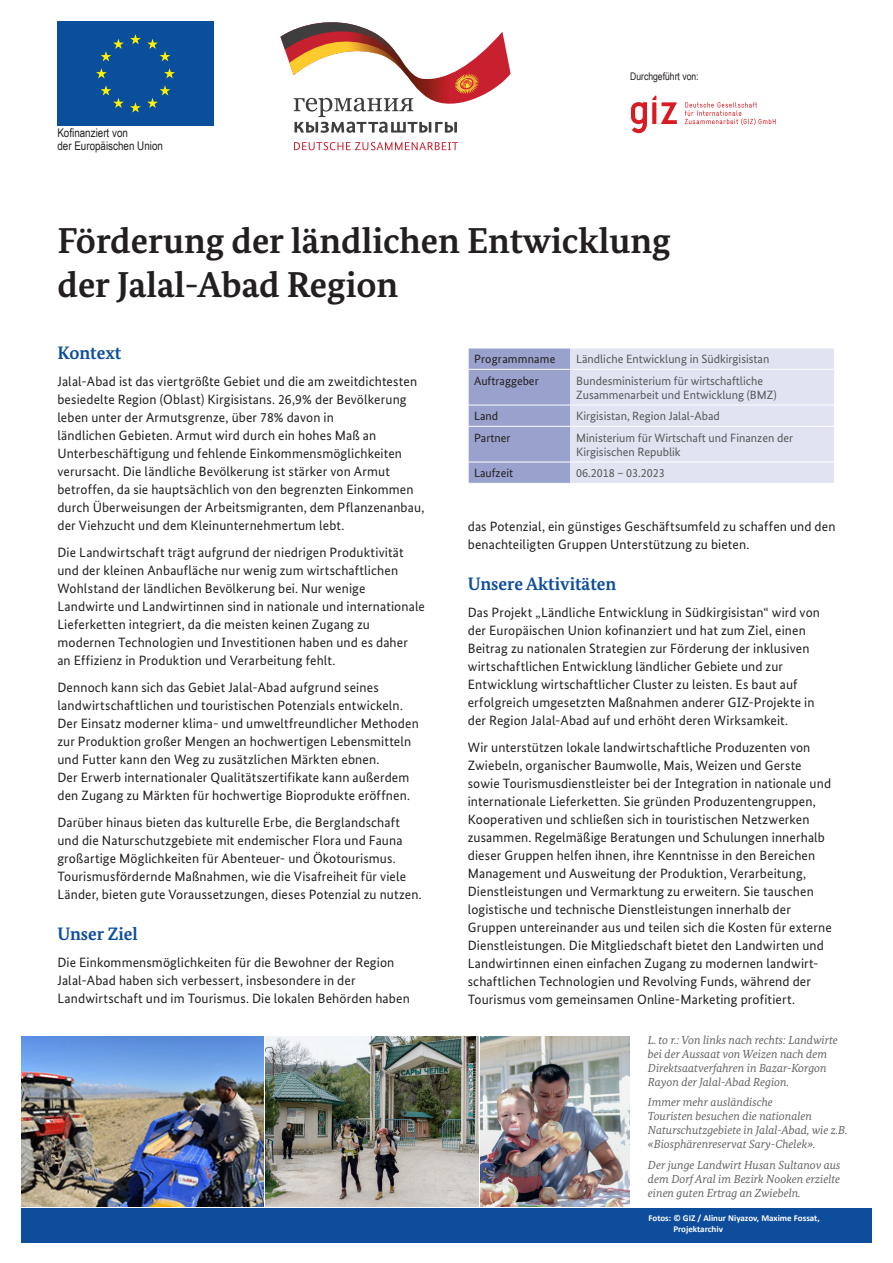
<style>
.page{position:relative;width:893px;height:1263px;background:#fff}
.page>*{position:absolute;margin:0;border:0;box-sizing:border-box;transform-origin:0 0}
.Headline{font:700 36px/43.5px "Bundes Serif";color:#231f20}
.Überschrift1{font:700 18px "Bundes Serif";color:#0d4d9b}
.Paragraph{font:13.5px/18px "Bundes Sans";letter-spacing:.01em;color:#231f20}
.Project_information{font:12px/14.4px "Bundes Sans";color:#57585a}
.Project_information-2{font:12px "Bundes Sans";color:#231f20}
.t1{font:12px/12.6px "Arial Narrow";color:#231f20}
.Chart_photo_descript{font:italic 11.7px/14.1px "Bundes Serif";color:#636366}
.t2{font:10.5px "Arial Narrow";color:#231f20}
.Photo_credits{font:700 9px/10.8px "Calibri";color:#fff}
</style>
<div class="page">
<div style="left:21px;top:1208px;width:851px;height:34px;background:#0d4d9b"></div>
<svg style="left:468px;top:348px;width:366px;height:135px;background:#cdd1e7"></svg>
<hr style="left:468px;top:369px;width:102px;height:1px;background:#fff">
<hr style="left:570px;top:369px;width:264px;height:1px;background:#fff">
<hr style="left:468px;top:405px;width:102px;height:1px;background:#fff">
<hr style="left:570px;top:405px;width:264px;height:1px;background:#fff">
<hr style="left:468px;top:462px;width:102px;height:1px;background:#fff">
<hr style="left:570px;top:462px;width:264px;height:1px;background:#fff">
<hr style="left:468px;top:426px;width:102px;height:1px;background:#fff">
<hr style="left:570px;top:426px;width:264px;height:1px;background:#fff">
<svg style="left:631px;top:96px;width:46px;height:38px"></svg>
<svg style="left:685px;top:102px;width:91px;height:23px"></svg>
<svg style="left:294px;top:142px;width:164px;height:8px"></svg>
<svg style="left:280px;top:22px;width:231px;height:111px"></svg>
<img style="left:21px;top:1036px;width:243px;height:170px">
<img style="left:266px;top:1036px;width:212px;height:170px">
<img style="left:480px;top:1036px;width:149px;height:170px">
<div style="left:57px;top:21px;width:157px;height:104px;background:#0a4f9c"></div>
<svg style="left:130px;top:34px;width:11px;height:10px"></svg>
<svg style="left:101px;top:39px;width:23px;height:22px"></svg>
<svg style="left:96px;top:68px;width:11px;height:10px"></svg>
<svg style="left:101px;top:85px;width:23px;height:23px"></svg>
<svg style="left:130px;top:102px;width:11px;height:11px"></svg>
<svg style="left:147px;top:85px;width:23px;height:23px"></svg>
<svg style="left:164px;top:68px;width:11px;height:10px"></svg>
<svg style="left:147px;top:39px;width:23px;height:22px"></svg>
<p class="t1" style="left:57px;top:126px;width:107px">Kofinanziert von<br>der Europäischen Union</p>
<p class="t2" style="left:630px;top:69px;width:70px">Durchgeführt von:</p>
<p class="Headline" style="left:57px;top:219px;width:615px">Förderung der ländlichen Entwicklung der Jalal‑Abad Region</p>
<p class="Überschrift1" style="left:57px;top:342px;width:65px">Kontext</p>
<p class="Paragraph" style="left:57px;top:372px;width:368px">Jalal‑Abad ist das viertgrößte Gebiet und die am zweitdichtesten besiedelte Region (Oblast) Kirgisistans. 26,9% der Bevölkerung leben unter der Armutsgrenze, über 78% davon in<br>ländlichen Gebieten. Armut wird durch ein hohes Maß an Unterbeschäftigung und fehlende Einkommensmöglichkeiten verursacht. Die ländliche Bevölkerung ist stärker von Armut betroffen, da sie hauptsächlich von den begrenzten Einkommen durch Überweisungen der Arbeitsmigranten, dem Pflanzenanbau, der Viehzucht und dem Kleinunternehmertum lebt.</p>
<p class="Paragraph" style="left:57px;top:543px;width:369px">Die Landwirtschaft trägt aufgrund der niedrigen Produktivität und der kleinen Anbaufläche nur wenig zum wirtschaftlichen Wohlstand der ländlichen Bevölkerung bei. Nur wenige Landwirte und Landwirtinnen sind in nationale und internationale Lieferketten integriert, da die meisten keinen Zugang zu modernen Technologien und Investitionen haben und es daher<br>an Effizienz in Produktion und Verarbeitung fehlt.</p>
<p class="Paragraph" style="left:57px;top:678px;width:363px">Dennoch kann sich das Gebiet Jalal‑Abad aufgrund seines landwirtschaftlichen und touristischen Potenzials entwickeln.<br>Der Einsatz moderner klima‑ und umweltfreundlicher Methoden zur Produktion großer Mengen an hochwertigen Lebensmitteln und Futter kann den Weg zu zusätzlichen Märkten ebnen.<br>Der Erwerb internationaler Qualitätszertifikate kann außerdem den Zugang zu Märkten für hochwertige Bioprodukte eröffnen.</p>
<p class="Paragraph" style="left:57px;top:813px;width:366px">Darüber hinaus bieten das kulturelle Erbe, die Berglandschaft und die Naturschutzgebiete mit endemischer Flora und Fauna großartige Möglichkeiten für Abenteuer‑ und Ökotourismus.<br>Tourismusfördernde Maßnahmen, wie die Visafreiheit für viele Länder, bieten gute Voraussetzungen, dieses Potenzial zu nutzen.</p>
<p class="Überschrift1" style="left:57px;top:922px;width:82px">Unser Ziel</p>
<p class="Paragraph" style="left:57px;top:953px;width:354px">Die Einkommensmöglichkeiten für die Bewohner der Region<br>Jalal‑Abad haben sich verbessert, insbesondere in der<br>Landwirtschaft und im Tourismus. Die lokalen Behörden haben</p>
<p class="Project_information-2" style="left:474px;top:352px;width:83px">Programmname</p>
<p class="Project_information" style="left:576px;top:352px;width:195px">Ländliche Entwicklung in Südkirgisistan</p>
<p class="Project_information-2" style="left:474px;top:373px;width:66px">Auftraggeber</p>
<p class="Project_information" style="left:576px;top:373px;width:202px">Bundesministerium für wirtschaftliche<br>Zusammenarbeit und Entwicklung (BMZ)</p>
<p class="Project_information-2" style="left:474px;top:409px;width:26px">Land</p>
<p class="Project_information" style="left:576px;top:409px;width:145px">Kirgisistan, Region Jalal‑Abad</p>
<p class="Project_information-2" style="left:474px;top:430px;width:38px">Partner</p>
<p class="Project_information" style="left:576px;top:430px;width:218px">Ministerium für Wirtschaft und Finanzen der<br>Kirgisischen Republik</p>
<p class="Project_information-2" style="left:474px;top:466px;width:40px">Laufzeit</p>
<p class="Project_information" style="left:576px;top:466px;width:90px">06.2018 – 03.2023</p>
<p class="Paragraph" style="left:468px;top:518px;width:369px">das Potenzial, ein günstiges Geschäftsumfeld zu schaffen und den benachteiligten Gruppen Unterstützung zu bieten.</p>
<p class="Überschrift1" style="left:468px;top:573px;width:150px">Unsere Aktivitäten</p>
<p class="Paragraph" style="left:468px;top:603px;width:354px">Das Projekt „Ländliche Entwicklung in Südkirgisistan“ wird von der Europäischen Union kofinanziert und hat zum Ziel, einen Beitrag zu nationalen Strategien zur Förderung der inklusiven wirtschaftlichen Entwicklung ländlicher Gebiete und zur Entwicklung wirtschaftlicher Cluster zu leisten. Es baut auf erfolgreich umgesetzten Maßnahmen anderer GIZ‑Projekte in der Region Jalal‑Abad auf und erhöht deren Wirksamkeit.</p>
<p class="Paragraph" style="left:468px;top:738px;width:365px">Wir unterstützen lokale landwirtschaftliche Produzenten von Zwiebeln, organischer Baumwolle, Mais, Weizen und Gerste sowie Tourismusdienstleister bei der Integration in nationale und internationale Lieferketten. Sie gründen Produzentengruppen, Kooperativen und schließen sich in touristischen Netzwerken zusammen. Regelmäßige Beratungen und Schulungen innerhalb dieser Gruppen helfen ihnen, ihre Kenntnisse in den Bereichen Management und Ausweitung der Produktion, Verarbeitung, Dienstleistungen und Vermarktung zu erweitern. Sie tauschen logistische und technische Dienstleistungen innerhalb der Gruppen untereinander aus und teilen sich die Kosten für externe Dienstleistungen. Die Mitgliedschaft bietet den Landwirten und Landwirtinnen einen einfachen Zugang zu modernen landwirt&shy;schaftlichen Technologien und Revolving Funds, während der Tourismus vom gemeinsamen Online‑Marketing profitiert.</p>
<p class="Chart_photo_descript" style="left:648px;top:1032px;width:191px">L. to r.: Von links nach rechts: Landwirte bei der Aussaat von Weizen nach dem Direktsaatverfahren in Bazar‑Korgon Rayon der Jalal‑Abad Region.</p>
<p class="Chart_photo_descript" style="left:648px;top:1095px;width:201px">Immer mehr ausländische<br>Touristen besuchen die nationalen Naturschutzgebiete in Jalal‑Abad, wie z.B. «Biosphärenreservat Sary‑Chelek».</p>
<p class="Chart_photo_descript" style="left:648px;top:1157px;width:194px;text-align:justify">Der junge Landwirt Husan Sultanov aus dem Dorf Aral im Bezirk Nooken erzielte einen guten Ertrag an Zwiebeln.</p>
<p class="Photo_credits" style="left:673px;top:1212px;width:148px;text-indent:-25px">Fotos: © GIZ / Alinur Niyazov, Maxime Fossat,<br>Projektarchiv</p>
</div>
